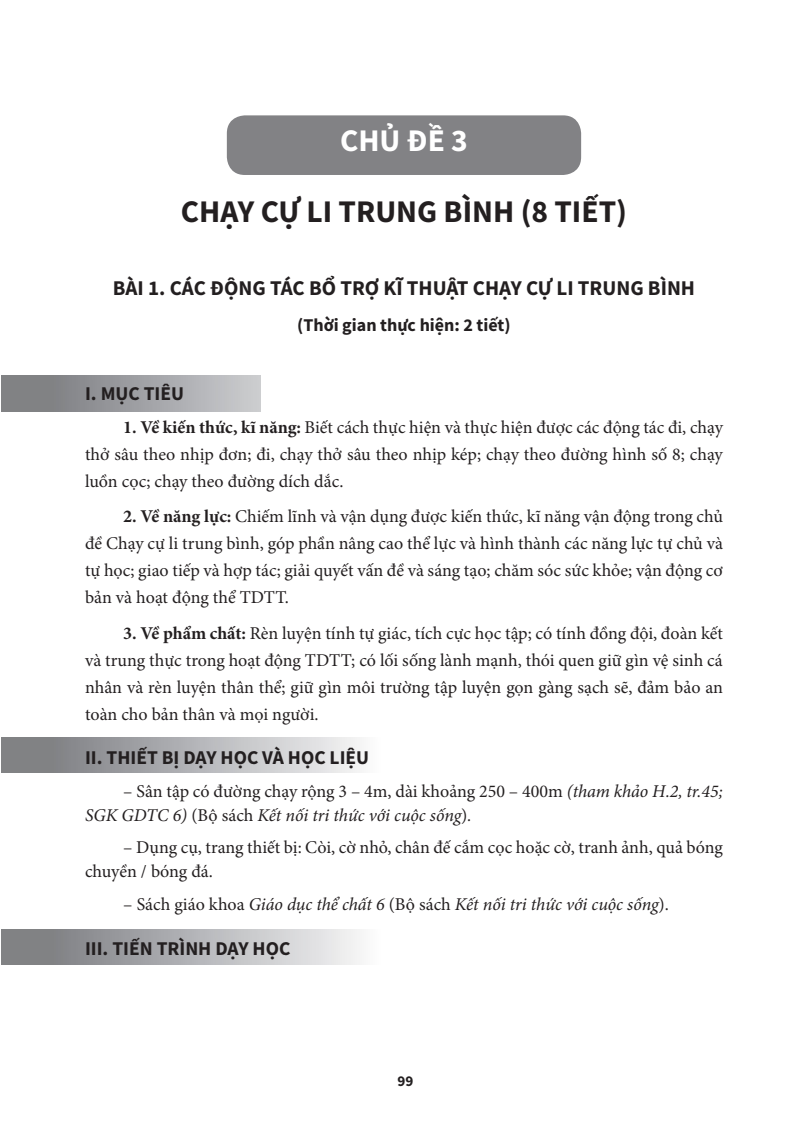
<style>
.page{position:relative;width:808px;height:1127px;background:#fff}
.page>*{position:absolute;margin:0;border:0;box-sizing:border-box;transform-origin:0 0}
._02_Chuong_ten{font:700 31.5px "Source Sans Pro";color:#231f20}
._02_Chuong_ten-2{font:700 31.5px "Source Sans Pro";color:#fff}
._01_Phan_123{font:700 21px "Source Sans Pro";color:#231f20}
.Cap2_1_1{font:700 19.5px "Source Sans Pro";color:#231f20}
.t1{font:18px/27px "Minion Pro";color:#231f20;text-align:justify}
.t2{font:italic 18px/24px "Minion Pro";letter-spacing:-.005em;color:#231f20}
._01_Phan_123-2{font:700 18px "Source Sans Pro";color:#231f20}
.t3{font:700 15px "Source Sans Pro";color:#231f20}
.s1{font-weight:700}
.s2{font-style:normal}
</style>
<div class="page">
<div style="left:227px;top:115px;width:354px;height:60px;background:#828285;border-radius:18px"></div>
<p class="_02_Chuong_ten-2" style="left:340px;top:119px;width:129px">CHỦ ĐỀ 3</p>
<p class="_02_Chuong_ten" style="left:181px;top:191px;width:448px">CHẠY CỰ LI TRUNG BÌNH (8 TIẾT)</p>
<p class="_01_Phan_123" style="left:113px;top:273px;width:584px">BÀI 1. CÁC ĐỘNG TÁC BỔ TRỢ KĨ THUẬT CHẠY CỰ LI TRUNG BÌNH</p>
<p class="_01_Phan_123-2" style="left:297px;top:312px;width:215px">(Thời gian thực hiện: 2 tiết)</p>
<p class="Cap2_1_1" style="left:85px;top:380px;width:101px">I. MỤC TIÊU</p>
<p class="t1" style="left:85px;top:413px;width:639px;text-indent:38px"><span class="s1">1. Về kiến thức, kĩ năng:</span> Biết cách thực hiện và thực hiện được các động tác đi, chạy thở sâu theo nhịp đơn; đi, chạy thở sâu theo nhịp kép; chạy theo đường hình số 8; chạy luồn cọc; chạy theo đường dích dắc.</p>
<p class="t1" style="left:85px;top:503px;width:639px;text-indent:38px"><span class="s1">2. Về năng lực:</span> Chiếm lĩnh và vận dụng được kiến thức, kĩ năng vận động trong chủ đề Chạy cự li trung bình, góp phần nâng cao thể lực và hình thành các năng lực tự chủ và tự học; giao tiếp và hợp tác; giải quyết vấn đề và sáng tạo; chăm sóc sức khỏe; vận động cơ bản và hoạt động thể TDTT.</p>
<p class="t1" style="left:85px;top:619px;width:639px;text-indent:38px"><span class="s1">3. Về phẩm chất:</span> Rèn luyện tính tự giác, tích cực học tập; có tính đồng đội, đoàn kết và trung thực trong hoạt động TDTT; có lối sống lành mạnh, thói quen giữ gìn vệ sinh cá nhân và rèn luyện thân thể; giữ gìn môi trường tập luyện gọn gàng sạch sẽ, đảm bảo an toàn cho bản thân và mọi người.</p>
<p class="Cap2_1_1" style="left:85px;top:744px;width:286px">II. THIẾT BỊ DẠY HỌC VÀ HỌC LIỆU</p>
<p class="t2" style="left:85px;top:779px;width:639px;text-indent:38px"><span class="s2">– Sân tập có đường chạy rộng 3 – 4m, dài khoảng 250 – 400m</span> (tham khảo H.2, tr.45;<br>SGK GDTC 6) <span class="s2">(Bộ sách</span> Kết nối tri thức với cuộc sống<span class="s2">)</span>.</p>
<p class="t1" style="left:85px;top:835px;width:639px;line-height:24px;text-indent:38px">– Dụng cụ, trang thiết bị: Còi, cờ nhỏ, chân đế cắm cọc hoặc cờ, tranh ảnh, quả bóng chuyền / bóng đá.</p>
<p class="t2" style="left:123px;top:892px;width:547px"><span class="s2">– Sách giáo khoa</span> Giáo dục thể chất 6 <span class="s2">(Bộ sách</span> Kết nối tri thức với cuộc sống<span class="s2">).</span></p>
<p class="Cap2_1_1" style="left:85px;top:935px;width:207px">III. TIẾN TRÌNH DẠY HỌC</p>
<p class="t3" style="left:398px;top:1070px;width:17px">99</p>
</div>
